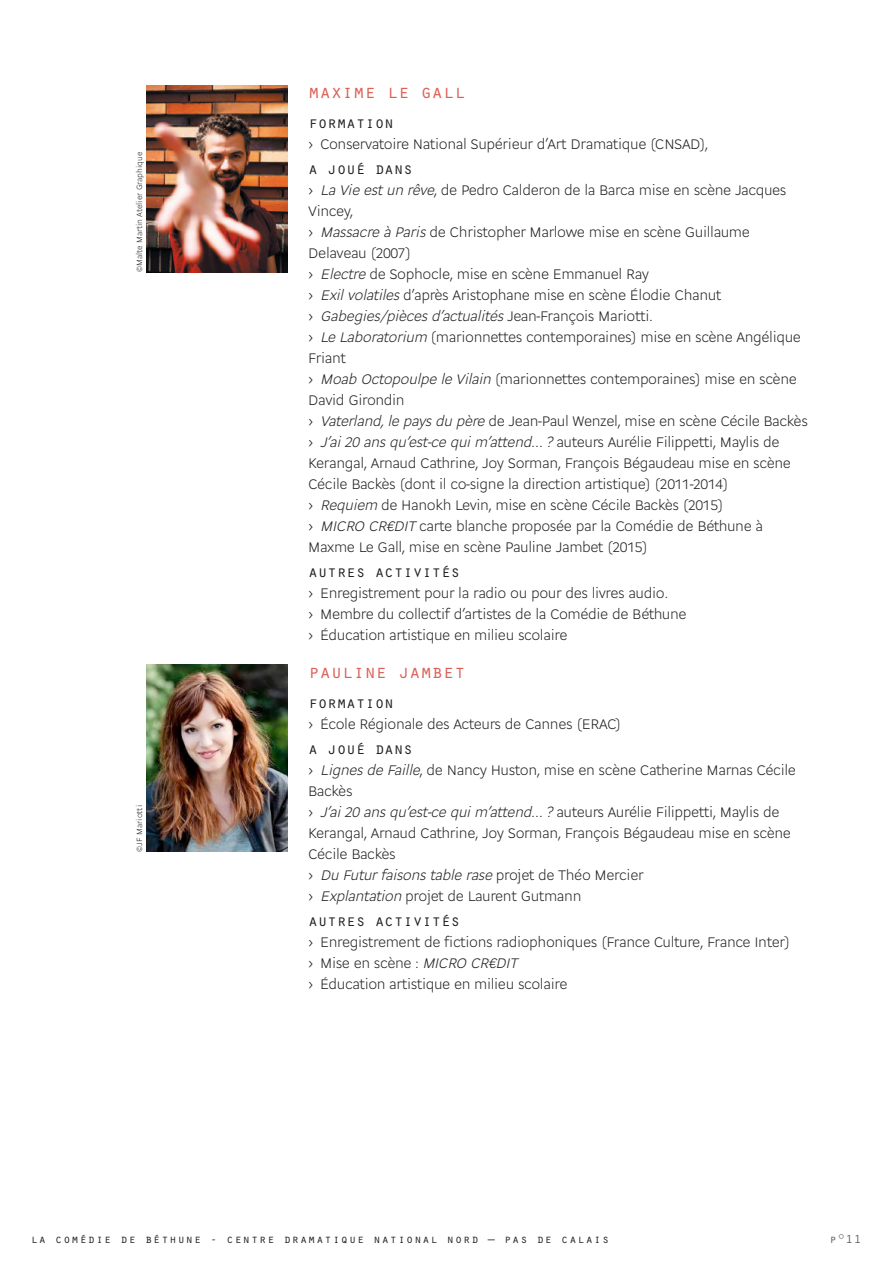
<style>
.page{position:relative;width:893px;height:1263px;background:#fff}
.page>*{position:absolute;margin:0;border:0;box-sizing:border-box;transform-origin:0 0}
.t1{font:19.5px "Orator Std";letter-spacing:-.025em;color:#dc6056}
.t2{font:16.5px "Orator Std";letter-spacing:-.025em;color:#231f20}
.t3{font:300 15px/21px "Cogito";letter-spacing:-.025em;color:#231f20}
.t4{font:12px "Orator Std";letter-spacing:.08em;color:#231f20}
.t5{font:12px "Orator Std";color:#57585a}
.t6{font:300 8.25px "Cogito";color:#231f20}
.s1{font-family:"Cogito AGMM"}
.s2{font-style:italic}
</style>
<div class="page">
<img style="left:147px;top:85px;width:140px;height:187px">
<img style="left:147px;top:664px;width:140px;height:187px">
<p class="t6" style="left:135px;top:272px;width:122px;rotate:-90deg">©Malte Martin Atelier Graphique</p>
<p class="t6" style="left:135px;top:851px;width:48px;rotate:-90deg">©JF Mariotti</p>
<h1 class="t1" style="left:308px;top:78px;width:159px">maxime le gall</h1>
<p class="t2" style="left:308px;top:110px;width:87px">formation</p>
<p class="t3" style="left:308px;top:133px;width:402px"><span class="s1">›</span> Conservatoire National Supérieur d’Art Dramatique (CNSAD),</p>
<p class="t2" style="left:308px;top:157px;width:106px">a joué dans</p>
<p class="t3" style="left:308px;top:180px;width:501px"><span class="s1">›</span> <span class="s2">La Vie estun rêve</span>, de Pedro Calderon de la Barca mise en scène Jacques Vincey,<br><span class="s1">›</span> <span class="s2">Massacre à Paris</span>de Christopher Marlowe mise en scène Guillaume Delaveau (2007)<br><span class="s1">›</span> <span class="s2">Electre</span> de Sophocle, mise en scène Emmanuel Ray<br><span class="s1">›</span> <span class="s2">Exilvolatiles</span>d’après Aristophane mise en scène Élodie Chanut<br><span class="s1">›</span> <span class="s2">Gabegies/piècesd’actualités</span>J e a n - F ra n ço i s M a r i ott i .<br><span class="s1">›</span> <span class="s2">Le Laboratorium</span> (marionnettes contemporaines) mise en scène Angélique Friant<br><span class="s1">›</span> <span class="s2">Moab Octopoulpe le Vilain</span> (marionnettes contemporaines) mise en scène David Girondin<br><span class="s1">›</span> <span class="s2">Vaterland,le paysdu père</span> de Jean-Paul Wenzel, mise en scène Cécile Backès <span class="s1">›</span> <span class="s2">J’ai20 ansqu’est-ce quim’attend… ?</span>auteurs Aurélie Filippetti, Maylis de Kerangal, Arnaud Cathrine, Joy Sorman, François Bégaudeau mise en scène Cécile Backès (dont il co-signe la direction artistique) (2011-2014)<br><span class="s1">›</span> <span class="s2">Requiem</span> de Hanokh Levin, mise en scène Cécile Backès (2015)<br><span class="s1">›</span> <span class="s2">MICRO CR€DIT</span> carte blanche proposée par la Comédie de Béthune à Maxme Le Gall, mise en scène Pauline Jambet (2015)</p>
<p class="t2" style="left:308px;top:560px;width:154px">autres activités</p>
<p class="t3" style="left:308px;top:583px;width:380px"><span class="s1">›</span> Enregistrement pour la radio ou pour des livres audio.<br><span class="s1">›</span> Membre du collectif d’artistes de la Comédie de Béthune <span class="s1">›</span> Éducation artistique en milieu scolaire</p>
<h1 class="t1" style="left:308px;top:658px;width:159px">pauline jambet</h1>
<p class="t2" style="left:308px;top:690px;width:87px">formation</p>
<p class="t3" style="left:308px;top:713px;width:315px"><span class="s1">›</span> École Régionale des Acteurs de Cannes (ERAC)</p>
<p class="t2" style="left:308px;top:737px;width:106px">a joué dans</p>
<p class="t3" style="left:308px;top:760px;width:489px"><span class="s1">›</span> <span class="s2">Lignesde Faille</span>, de Nancy Huston, mise en scène Catherine Marnas Cécile Backès<br><span class="s1">›</span> <span class="s2">J’ai20 ansqu’est-ce quim’attend… ?</span>auteurs Aurélie Filippetti, Maylis de Kerangal, Arnaud Cathrine, Joy Sorman, François Bégaudeau mise en scène Cécile Backès<br><span class="s1">›</span> <span class="s2">Du Futurfaisonstable rase</span> projet de Théo Mercier<br><span class="s1">›</span> <span class="s2">Explantation</span> projet de Laurent Gutmann</p>
<p class="t2" style="left:308px;top:909px;width:154px">autres activités</p>
<p class="t3" style="left:308px;top:932px;width:483px"><span class="s1">›</span> Enregistrement de fictions radiophoniques (France Culture, France Inter) <span class="s1">›</span> Mise en scène : <span class="s2">MICRO CR€DIT<br></span><span class="s1">›</span> Éducation artistique en milieu scolaire</p>
<p class="t4" style="left:31px;top:1231px;width:580px">la comédie de béthune - centre dramatique national nord — pas de calais</p>
<p class="t5" style="left:830px;top:1231px;width:33px">p°11</p>
</div>
